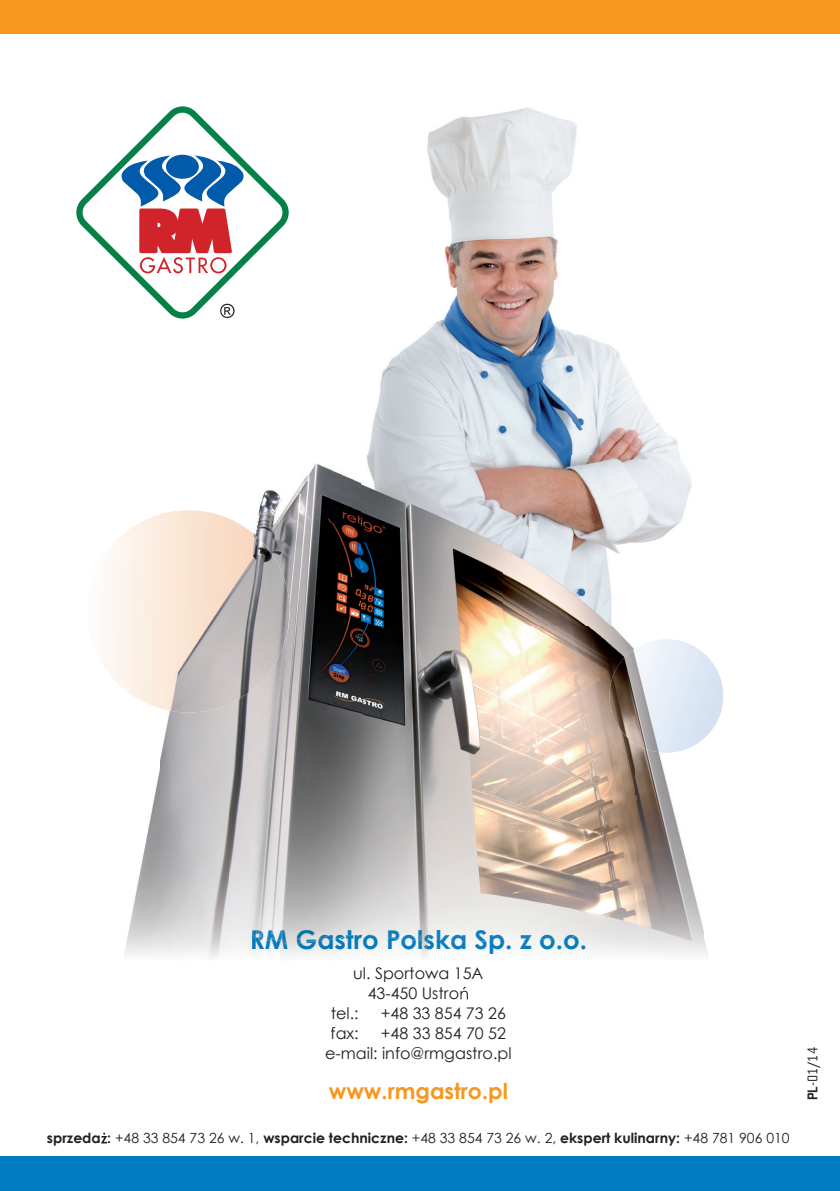
<style>
.page{position:relative;width:840px;height:1191px;background:#fff}
.page>*{position:absolute;margin:0;border:0;box-sizing:border-box;transform-origin:0 0}
.t1{font:700 26px "Century Gothic";color:#057bbb}
.t2{font:700 22px "Century Gothic";color:#f7971d}
.t3{font:16px/20px "Century Gothic";color:#231f20}
.t4{font:700 14px "Century Gothic";color:#231f20}
.t5{font:14px "Teuton Mager";color:#231f20}
.s1{color:#127ebd}
.s2{color:#1480c0}
.s3{color:#0573ab}
.s4{color:#0c76b0}
.s5{color:#1079b5}
.s6{color:#0b79b5}
.s7{color:#077cbc}
.s8{color:#127dbb}
.s9{color:#107ebd}
.s10{color:#147ebd}
.s11{color:#066ca2}
.s12{color:#147fbe}
.s13{color:#127fbf}
.s14{color:#147fbf}
.s15{color:#097ebf}
.s16{color:#127fbe}
.s17{color:#107dbc}
.s18{color:#077cbd}
.s19{color:#0e7cba}
.s20{font-weight:400}
.s21{font-weight:700}
</style>
<div class="page">
<div style="left:0;top:0;width:839px;height:34px;background:#f7971d"></div>
<div style="left:0;top:1156px;width:839px;height:35px;background:#007cc2"></div>
<svg style="left:101px;top:1132px;width:6px;height:11px"></svg>
<img style="left:364px;top:108px;width:328px;height:517px">
<img style="left:125px;top:769px;width:35px;height:186px">
<img style="left:259px;top:463px;width:105px;height:60px">
<img style="left:228px;top:523px;width:136px;height:433px">
<img style="left:363px;top:625px;width:272px;height:374px">
<img style="left:160px;top:712px;width:68px;height:245px">
<img style="left:635px;top:753px;width:68px;height:202px">
<img style="left:252px;top:930px;width:333px;height:24px">
<img style="left:363px;top:967px;width:120px;height:15px">
<img style="left:368px;top:987px;width:92px;height:12px">
<svg style="left:460px;top:987px;width:7px;height:12px"></svg>
<img style="left:105px;top:510px;width:185px;height:202px">
<img style="left:608px;top:639px;width:115px;height:114px">
<svg style="left:76px;top:106px;width:212px;height:212px"></svg>
<svg style="left:121px;top:155px;width:122px;height:118px"></svg>
<svg style="left:220px;top:304px;width:14px;height:14px"></svg>
<h1 class="t1" style="left:249px;top:923px;width:338px"><span class="s1">R</span><span class="s2">M</span> <span class="s3">G</span><span class="s4">a</span><span class="s5">s</span><span class="s6">t</span>r<span class="s7">o</span> <span class="s8">P</span><span class="s9">o</span><span class="s10">l</span><span class="s11">s</span><span class="s12">k</span><span class="s13">a</span> <span class="s14">S</span><span class="s13">p</span><span class="s15">.</span> <span class="s16">z</span> <span class="s17">o</span><span class="s18">.</span><span class="s19">o</span>.</h1>
<p class="t3" style="left:353px;top:963px;width:132px">ul. Sportowa 15A</p>
<p class="t3" style="left:367px;top:983px;width:93px">43-450 Ustro</p>
<p class="t3" style="left:330px;top:1003px;width:29px">tel.:</p>
<p class="t3" style="left:380px;top:1003px;width:126px">+48 33 854 73 26</p>
<p class="t3" style="left:330px;top:1023px;width:30px">fax:</p>
<p class="t3" style="left:325px;top:1023px;width:188px;text-indent:56px">+48 33 854 70 52 e-mail: info@rmgastro.pl</p>
<h2 class="t2" style="left:328px;top:1077px;width:181px">www.rmgastro.pl</h2>
<p class="t4" style="left:47px;top:1129px;width:743px">sprzeda : <span class="s20">+48 33 854 73 26 w. 1,</span> wsparcie techniczne: <span class="s20">+48 33 854 73 26 w. 2,</span> ekspert kulinarny: <span class="s20">+48 781 906 010</span></p>
<p class="t5" style="left:805px;top:1100px;width:54px;rotate:-90deg"><span class="s21">PL</span>-01/14</p>
</div>
